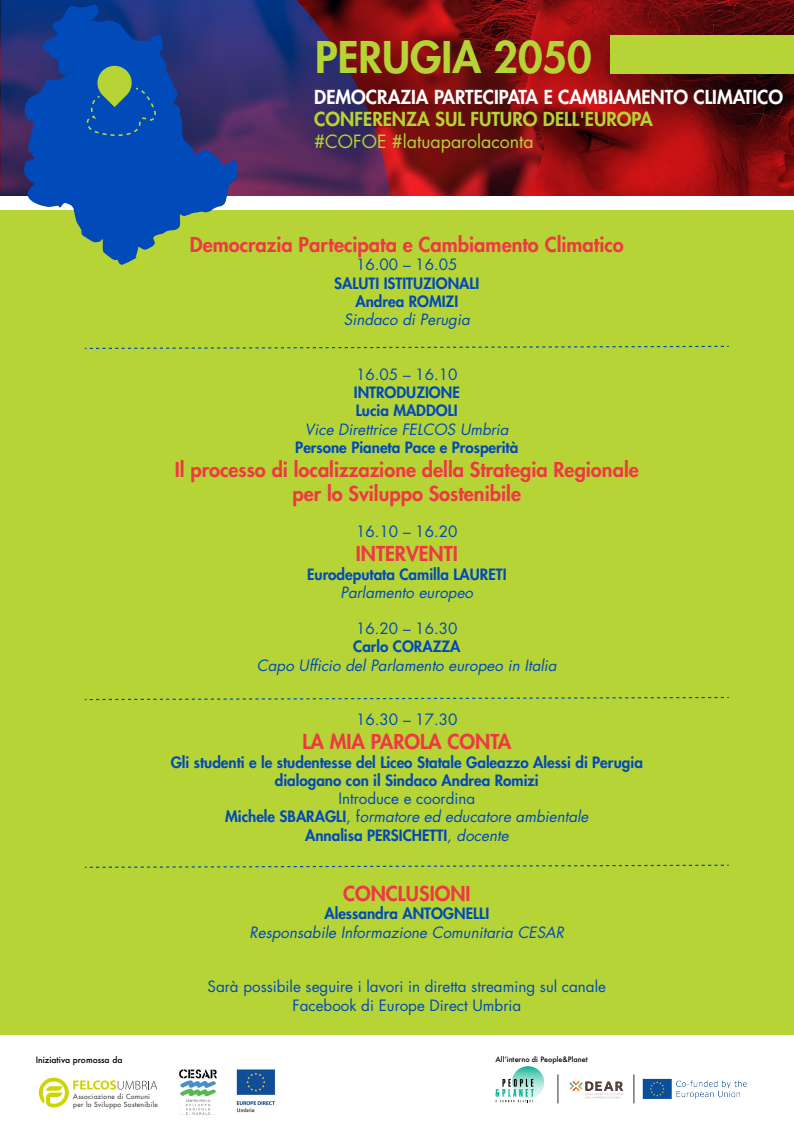
<style>
.page{position:relative;width:794px;height:1134px;background:#fff}
.page>*{position:absolute;margin:0;border:0;box-sizing:border-box;transform-origin:0 0}
.t1{font:800 42.48px "Futura Std";color:#b7d436}
.t2{font:800 20px/24px "Futura Std";color:#ee3944;text-align:center}
.t3{font:800 18.76px "Futura Std";color:#fff}
.t4{font:800 18.76px "Futura Std";color:#b7d436}
.t5{font:17.76px "Futura Std";color:#b7d436}
.t6{font:800 15.2px/18.2px "Futura Std";color:#004aba;text-align:center}
.t7{font:italic 15.2px/18.2px "Futura Std";color:#004aba;text-align:center}
.t8{font:15.2px/18.2px "Futura Std";color:#004aba;text-align:center}
.t9{font:500 8.44px "Futura";color:#000001}
.t10{font:500 7.2px "Futura";color:#000001}
.t11{font:500 6.8px/8.2px "Futura Std";letter-spacing:.05em;color:#3e3e3f}
.s1{font-style:normal}
.s2{font-weight:800;font-style:normal}
</style>
<div class="page">
<div style="left:0;top:210px;width:794px;height:825px;background:#b7d436"></div>
<svg style="left:390px;top:0;width:404px;height:196px;background:#7e0d0f"></svg>
<svg style="left:0;top:0;width:390px;height:196px;background:#462657"></svg>
<svg style="left:39px;top:1077px;width:118px;height:30px"></svg>
<img style="left:569px;top:1081px;width:55px;height:18px">
<svg style="left:512px;top:1066px;width:32px;height:32px"></svg>
<svg style="left:495px;top:1079px;width:38px;height:23px"></svg>
<img style="left:642px;top:1078px;width:105px;height:21px">
<img style="left:179px;top:1070px;width:38px;height:45px">
<img style="left:236px;top:1069px;width:40px;height:44px">
<svg style="left:85px;top:345px;width:644px;height:4px"></svg>
<svg style="left:85px;top:864px;width:644px;height:4px"></svg>
<svg style="left:85px;top:696px;width:644px;height:5px"></svg>
<svg style="left:22px;top:5px;width:216px;height:260px;fill:#004aba"></svg>
<svg style="left:85px;top:64px;width:72px;height:73px;background:#26679e"></svg>
<div style="left:610px;top:35px;width:184px;height:39px;background:#b7d436"></div>
<h1 class="t1" style="left:315px;top:30px;width:278px">PERUGIA 2050</h1>
<p class="t3" style="left:314px;top:85px;width:470px">DEMOCRAZIA PARTECIPATA E CAMBIAMENTO CLIMATICO</p>
<p class="t4" style="left:314px;top:108px;width:340px">CONFERENZA SUL FUTURO DELL'EUROPA</p>
<p class="t5" style="left:314px;top:130px;width:221px">#COFOE #latuaparolaconta</p>
<h2 class="t2" style="left:190px;top:233px;width:435px">Democrazia Partecipata e Cambiamento Climatico</h2>
<p class="t8" style="left:356px;top:256px;width:103px">16.00 – 16.05</p>
<p class="t6" style="left:334px;top:274px;width:147px">SALUTI ISTITUZIONALI<br>Andrea ROMIZI</p>
<p class="t7" style="left:344px;top:311px;width:127px">Sindaco di Perugia</p>
<p class="t8" style="left:356px;top:365px;width:103px">16.05 – 16.10</p>
<p class="t6" style="left:354px;top:383px;width:107px;text-align:left">INTRODUZIONE<br>Lucia MADDOLI</p>
<p class="t7" style="left:305px;top:420px;width:205px">Vice Direttrice FELCOS Umbria</p>
<p class="t6" style="left:295px;top:438px;width:224px">Persone Pianeta Pace e Prosperità</p>
<h2 class="t2" style="left:175px;top:457px;width:465px">Il processo di localizzazione della Strategia Regionale per lo Sviluppo Sostenibile</h2>
<p class="t8" style="left:356px;top:523px;width:103px">16.10 – 16.20</p>
<h2 class="t2" style="left:356px;top:542px;width:104px">INTERVENTI</h2>
<p class="t6" style="left:307px;top:565px;width:201px">Eurodeputata Camilla LAURETI</p>
<p class="t7" style="left:340px;top:583px;width:134px">Parlamento europeo</p>
<p class="t8" style="left:356px;top:620px;width:103px">16.20 – 16.30</p>
<p class="t6" style="left:353px;top:638px;width:109px">Carlo CORAZZA</p>
<p class="t7" style="left:257px;top:656px;width:301px">Capo Ufficio del Parlamento europeo in Italia</p>
<p class="t8" style="left:356px;top:711px;width:103px">16.30 – 17.30</p>
<h2 class="t2" style="left:302px;top:730px;width:210px">LA MIA PAROLA CONTA</h2>
<p class="t6" style="left:171px;top:753px;width:474px">Gli studenti e le studentesse del Liceo Statale Galeazzo Alessi di Perugia dialogano con il Sindaco Andrea Romizi</p>
<p class="t7" style="left:225px;top:790px;width:365px"><span class="s1">Introduce e coordina<br></span><span class="s2">Michele SBARAGLI</span><span class="s1">, f</span>ormatore ed educatore ambientale<br><span class="s2">Annalisa PERSICHETTI</span>, docente</p>
<h2 class="t2" style="left:343px;top:882px;width:129px">CONCLUSIONI</h2>
<p class="t6" style="left:324px;top:905px;width:166px">Alessandra ANTOGNELLI</p>
<p class="t7" style="left:249px;top:923px;width:316px">Responsabile Informazione Comunitaria CESAR</p>
<p class="t8" style="left:208px;top:978px;width:400px">Sarà possibile seguire i lavori in diretta streaming sul canale<br>Facebook di Europe Direct Umbria</p>
<p class="t9" style="left:36px;top:1054px;width:88px">Iniziativa promossa da</p>
<p class="t10" style="left:495px;top:1054px;width:94px">Allʼinterno di People&amp;Planet</p>
<p class="t11" style="left:73px;top:1092px;width:86px">Associazione di Comuni per lo Sviluppo Sostenibile</p>
</div>
